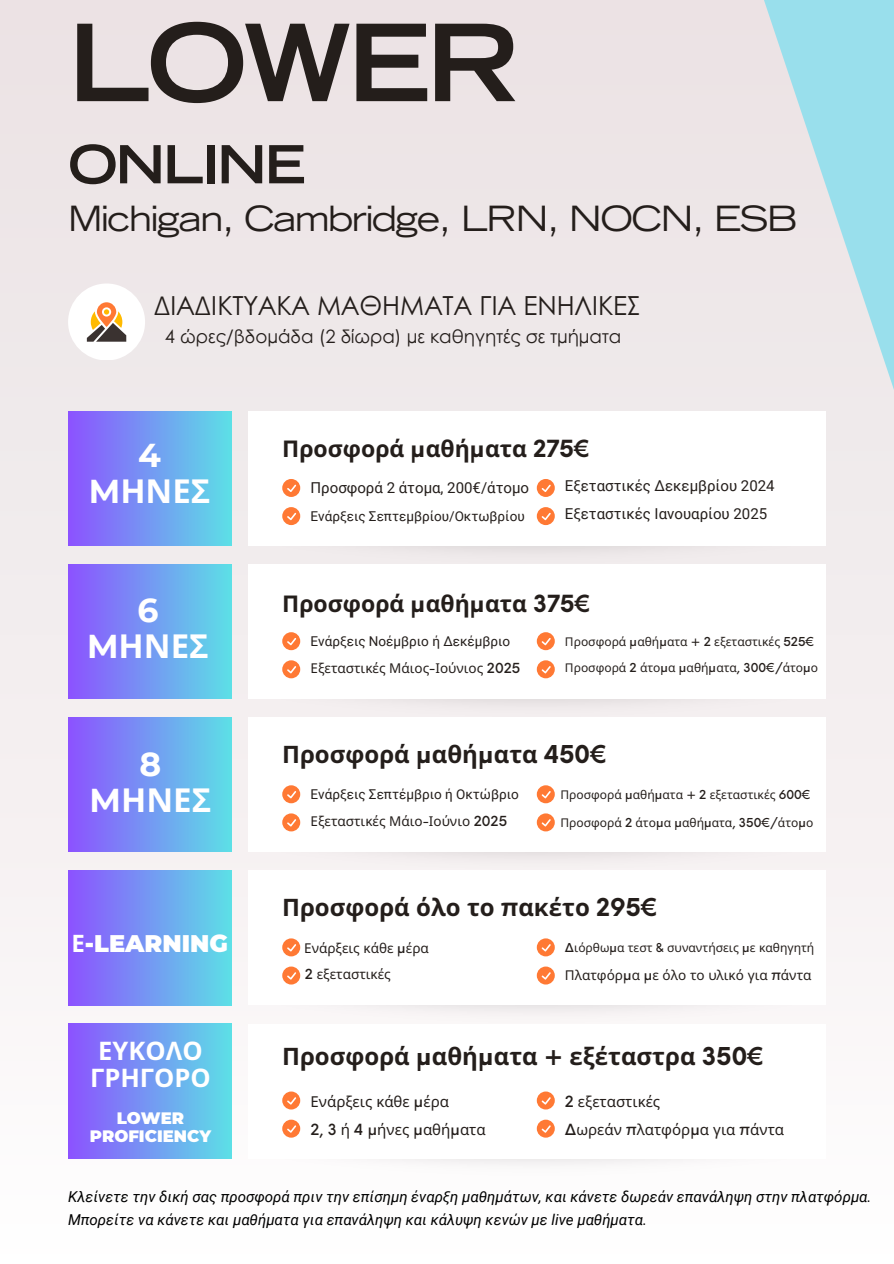
<style>
.page{position:relative;width:894px;height:1264px;background:#fff}
.page>*{position:absolute;margin:0;border:0;box-sizing:border-box;transform-origin:0 0}
.t1{font:700 expanded 106.5px "Trade Gothic LT Std";letter-spacing:-.04em;color:#241e1b}
.t2{font:700 expanded 52.5px "Trade Gothic LT Std";letter-spacing:-.04em;color:#241e1b}
.t3{font:expanded 34.5px "Trade Gothic LT Std";letter-spacing:-.04em;color:#241e1b}
.t4{font:700 33px/36px "Noto Sans";color:#fff;text-align:center}
.t5{font:26.25px "Century Gothic";color:#241e1b}
.t6{font:700 25.5px/27px "Noto Sans";color:#fff;text-align:center}
.t7{font:700 24px "Noto Sans";color:#241e1b}
.t8{font:900 24px "Montserrat";color:#fff}
.t9{font:700 22.95px "Noto Sans";color:#241e1b}
.t10{font:18.3px "Century Gothic";color:#241e1b}
.t11{font:900 16.5px "Montserrat";color:#fff}
.t12{font:italic 15px "Roboto";color:#000}
.t13{font:15px "Roboto";color:#241e1b}
.t14{font:15px "Noto Sans";color:#241e1b}
.t15{font:13.5px "Noto Sans";color:#241e1b}
.t16{font:13.5px "Roboto";color:#241e1b}
.t17{font:12px "Noto Sans";color:#241e1b}
.s1{font-family:"Montserrat"}
.s2{font-family:"Noto Sans";font-weight:700}
.s3{font-family:"Neue Einstellung"}
.s4{font-family:"Neue Einstellung";font-weight:500}
</style>
<div class="page">
<div style="left:0;top:0;width:893px;height:1263px;background:linear-gradient(to bottom,#eae1e3,#fdfbfc)"></div>
<div style="left:68px;top:283px;width:77px;height:77px;background:#fff;border-radius:50%"></div>
<svg style="left:734px;top:0;width:159px;height:411px;background:#cde3e9"></svg>
<svg style="left:87px;top:302px;width:39px;height:40px"></svg>
<img style="left:248px;top:545px;width:577px;height:18px">
<div style="left:248px;top:411px;width:577px;height:134px;background:#fff"></div>
<img style="left:248px;top:698px;width:577px;height:18px">
<div style="left:248px;top:564px;width:577px;height:134px;background:#fff"></div>
<div style="left:68px;top:411px;width:163px;height:134px;background:linear-gradient(to right,#8c52ff,#5ddfe6)"></div>
<div style="left:68px;top:564px;width:163px;height:134px;background:linear-gradient(to right,#8c52ff,#5ddfe6)"></div>
<img style="left:248px;top:852px;width:577px;height:17px">
<div style="left:248px;top:717px;width:577px;height:135px;background:#fff"></div>
<div style="left:68px;top:717px;width:163px;height:135px;background:linear-gradient(to right,#8c52ff,#5ddfe6)"></div>
<img style="left:248px;top:1005px;width:577px;height:17px">
<div style="left:248px;top:870px;width:577px;height:135px;background:#fff"></div>
<div style="left:68px;top:870px;width:163px;height:135px;background:linear-gradient(to right,#8c52ff,#5ddfe6)"></div>
<img style="left:248px;top:1158px;width:577px;height:17px">
<div style="left:248px;top:1023px;width:577px;height:135px;background:#fff"></div>
<div style="left:68px;top:1023px;width:163px;height:135px;background:linear-gradient(to right,#8c52ff,#5ddfe6)"></div>
<svg style="left:282px;top:479px;width:18px;height:18px"></svg>
<svg style="left:282px;top:632px;width:18px;height:18px"></svg>
<svg style="left:282px;top:785px;width:18px;height:18px"></svg>
<svg style="left:282px;top:938px;width:18px;height:18px"></svg>
<svg style="left:282px;top:1091px;width:18px;height:18px"></svg>
<svg style="left:536px;top:479px;width:18px;height:18px"></svg>
<svg style="left:536px;top:632px;width:18px;height:18px"></svg>
<svg style="left:536px;top:785px;width:18px;height:18px"></svg>
<svg style="left:536px;top:938px;width:18px;height:18px"></svg>
<svg style="left:536px;top:1091px;width:18px;height:18px"></svg>
<svg style="left:282px;top:507px;width:18px;height:18px"></svg>
<svg style="left:282px;top:660px;width:18px;height:18px"></svg>
<svg style="left:282px;top:813px;width:18px;height:18px"></svg>
<svg style="left:282px;top:966px;width:18px;height:18px"></svg>
<svg style="left:282px;top:1119px;width:18px;height:18px"></svg>
<svg style="left:536px;top:507px;width:18px;height:18px"></svg>
<svg style="left:536px;top:660px;width:18px;height:18px"></svg>
<svg style="left:536px;top:813px;width:18px;height:18px"></svg>
<svg style="left:536px;top:966px;width:18px;height:18px"></svg>
<svg style="left:536px;top:1119px;width:18px;height:18px"></svg>
<h2 class="t1" style="left:68px;top:24px;width:454px">LOWER</h2>
<h2 class="t2" style="left:68px;top:145px;width:239px">ONLINE</h2>
<p class="t3" style="left:68px;top:205px;width:731px">Michigan, Cambridge, LRN, NOCN, ESB</p>
<p class="t5" style="left:154px;top:286px;width:487px">ΔΙΑΔΙΚΤΥΑΚΑ ΜΑΘΗΜΑΤΑ ΓΙΑ ΕΝΗΛΙΚΕΣ</p>
<p class="t10" style="left:165px;top:322px;width:458px">4 ώρες/βδομάδα (2 δίωρα) με καθηγητές σε τμήματα</p>
<h4 class="t4" style="left:89px;top:436px;width:123px"><span class="s1">4<br>M</span>ΗΝΕΣ</h4>
<p class="t4" style="left:87px;top:591px;width:123px"><span class="s1">6<br>M</span>ΗΝΕΣ</p>
<p class="t4" style="left:90px;top:745px;width:123px"><span class="s1">8<br>M</span>ΗΝΕΣ</p>
<p class="t8" style="left:71px;top:929px;width:158px"><span class="s2">Ε</span>-LEARNING</p>
<h1 class="t6" style="left:90px;top:1036px;width:122px">ΕΥΚΟΛΟ<br>ΓΡΗΓΟΡΟ</h1>
<h6 class="t11" style="left:117px;top:1108px;width:69px">LOWER</h6>
<p class="t11" style="left:90px;top:1126px;width:123px">PROFICIENCY</p>
<p class="t9" style="left:282px;top:432px;width:310px">Προσφορά <span class="s3">μ</span>αθή<span class="s3">μ</span>ατα <span class="s3">275€</span></p>
<p class="t13" style="left:310px;top:479px;width:220px">Προσφορά 2 άτομα, 200€/άτομο</p>
<p class="t16" style="left:310px;top:508px;width:216px">Ενάρξεις Σεπτεμβρίου/Οκτωβρίου</p>
<p class="t13" style="left:564px;top:477px;width:211px">Εξεταστικές Δεκεμβρίου 2024</p>
<p class="t13" style="left:564px;top:505px;width:204px">Εξεταστικές Ιανουαρίου 2025</p>
<p class="t9" style="left:282px;top:587px;width:311px">Προσφορά <span class="s3">μ</span>αθή<span class="s3">μ</span>ατα <span class="s3">375€</span></p>
<p class="t16" style="left:310px;top:633px;width:201px">Ενάρξεις Νοέμβριο ή Δεκέμβριο</p>
<p class="t15" style="left:310px;top:659px;width:211px">Εξεταστικές Μάιος<span class="s4">-</span>Ιούνιος <span class="s4">2025</span></p>
<p class="t17" style="left:564px;top:633px;width:251px">Προσφορά <span class="s4">μ</span>αθή<span class="s4">μ</span>ατα <span class="s4">+ 2</span> εξεταστικές <span class="s4">525€</span></p>
<p class="t17" style="left:564px;top:659px;width:255px">Προσφορά <span class="s4">2</span> άτο<span class="s4">μ</span>α <span class="s4">μ</span>αθή<span class="s4">μ</span>ατα<span class="s4">, 300€/</span>άτο<span class="s4">μ</span>ο</p>
<p class="t7" style="left:282px;top:737px;width:327px">Προσφορά <span class="s3">μ</span>αθή<span class="s3">μ</span>ατα <span class="s3">450€</span></p>
<p class="t16" style="left:310px;top:786px;width:210px">Ενάρξεις Σεπτέμβριο ή Οκτώβριο</p>
<p class="t15" style="left:310px;top:812px;width:198px">Εξεταστικές Μάιο<span class="s4">-</span>Ιούνιο <span class="s4">2025</span></p>
<h1 class="t17" style="left:560px;top:786px;width:252px">Προσφορά <span class="s4">μ</span>αθή<span class="s4">μ</span>ατα <span class="s4">+ 2</span> εξεταστικές <span class="s4">600€</span></h1>
<p class="t17" style="left:560px;top:814px;width:254px">Προσφορά <span class="s4">2</span> άτο<span class="s4">μ</span>α <span class="s4">μ</span>αθή<span class="s4">μ</span>ατα<span class="s4">, 350€/</span>άτο<span class="s4">μ</span>ο</p>
<p class="t7" style="left:282px;top:890px;width:378px">Προσφορά όλο το <span class="s3">π</span>ακέτο <span class="s3">295€</span></p>
<p class="t15" style="left:304px;top:938px;width:126px">Ενάρξεις κάθε <span class="s4">μ</span>έρα</p>
<p class="t15" style="left:305px;top:964px;width:87px"><span class="s4">2</span> εξεταστικές</p>
<h6 class="t17" style="left:564px;top:939px;width:251px"><span class="s4">Δ</span>ιόρθω<span class="s4">μ</span>α τεστ <span class="s4">&amp;</span> συναντήσεις <span class="s4">μ</span>ε καθηγητή</h6>
<p class="t15" style="left:564px;top:965px;width:248px">Πλατφόρ<span class="s4">μ</span>α <span class="s4">μ</span>ε όλο το υλικό για <span class="s4">π</span>άντα</p>
<h3 class="t7" style="left:282px;top:1039px;width:484px">Προσφορά <span class="s3">μ</span>αθή<span class="s3">μ</span>ατα <span class="s3">+</span> εξέταστρα <span class="s3">350€</span></h3>
<p class="t14" style="left:310px;top:1091px;width:140px">Ενάρξεις κάθε <span class="s4">μ</span>έρα</p>
<p class="t14" style="left:310px;top:1119px;width:176px"><span class="s4">2, 3</span> ή <span class="s4">4 μ</span>ήνες <span class="s4">μ</span>αθή<span class="s4">μ</span>ατα</p>
<p class="t14" style="left:564px;top:1091px;width:97px"><span class="s4">2</span> εξεταστικές</p>
<h5 class="t14" style="left:564px;top:1119px;width:221px"><span class="s4">Δ</span>ωρεάν <span class="s4">π</span>λατφόρ<span class="s4">μ</span>α για <span class="s4">π</span>άντα</h5>
<p class="t12" style="left:68px;top:1187px;width:804px">Κλείνετε την δική σας προσφορά πριν την επίσημη έναρξη μαθημάτων, και κάνετε δωρεάν επανάληψη στην πλατφόρμα.</p>
<p class="t12" style="left:68px;top:1211px;width:580px">Μπορείτε να κάνετε και μαθήματα για επανάληψη και κάλυψη κενών με live μαθήματα.</p>
</div>
